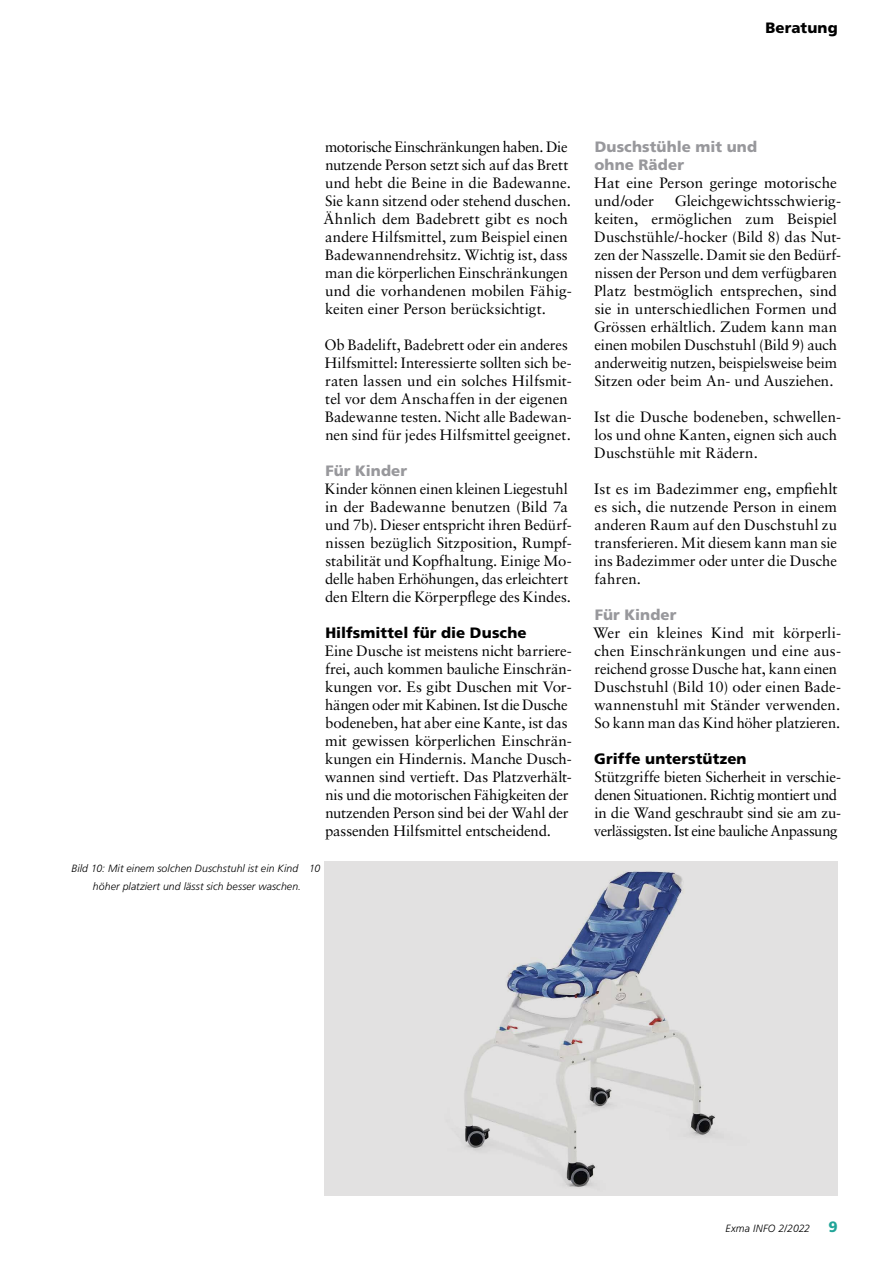
<style>
.page{position:relative;width:893px;height:1263px;background:#fff}
.page>*{position:absolute;margin:0;border:0;box-sizing:border-box;transform-origin:0 0}
.t1{font:15px/18px "Sabon LT Std";letter-spacing:-.005em;color:#000}
.t2{font:900 15px "Frutiger LT Std";letter-spacing:.005em;color:#000}
.t3{font:900 15px/18px "Frutiger LT Std";letter-spacing:.01em;color:#98989c}
.t4{font:italic 300 10.5px/18px "Frutiger LT Std";letter-spacing:.01em;color:#000;text-align:right}
.s1{font-weight:900;font-style:normal;font-size:15px;color:#21a498}
</style>
<div class="page">
<img style="left:325px;top:861px;width:513px;height:335px">
<p class="t2" style="left:765px;top:19px;width:74px">Beratung</p>
<p class="t1" style="left:323px;top:137px;width:250px">motorische Einschränkungen haben. Die nutzende Person setzt sich auf das Brett und hebt die Beine in die Badewanne.<br>Sie kann sitzend oder stehend duschen.<br>Ähnlich dem Badebrett gibt es noch andere Hilfsmittel, zum Beispiel einen Badewannendrehsitz. Wichtig ist, dass man die körperlichen Einschränkungen und die vorhandenen mobilen Fähig&shy;keiten einer Person berücksichtigt.</p>
<p class="t1" style="left:324px;top:335px;width:249px">Ob Badelift, Badebrett oder ein anderes Hilfsmittel: Interessierte sollten sich be&shy;raten lassen und ein solches Hilfsmit&shy;tel vor dem Anschaffen in der eigenen Badewanne testen. Nicht alle Badewan&shy;nen sind für jedes Hilfsmittel geeignet.</p>
<p class="t3" style="left:325px;top:461px;width:83px">Für Kinder</p>
<p class="t1" style="left:325px;top:479px;width:248px">Kinder können einen kleinen Liegestuhl in der Badewanne benutzen (Bild 7a und 7b). Dieser entspricht ihren Bedürf&shy;nissen bezüglich Sitzposition, Rumpf&shy;stabilität und Kopfhaltung. Einige Mo&shy;delle haben Erhöhungen, das erleichtert den Eltern die Körperpflege des Kindes.</p>
<p class="t2" style="left:325px;top:623px;width:203px">Hilfsmittel für die Dusche</p>
<p class="t1" style="left:325px;top:641px;width:249px">Eine Dusche ist meistens nicht barriere&shy;frei, auch kommen bauliche Einschrän&shy;kungen vor. Es gibt Duschen mit Vor&shy;hängen oder mit Kabinen. Ist die Dusche bodeneben, hat aber eine Kante, ist das mit gewissen körperlichen Einschrän&shy;kungen ein Hindernis. Manche Dusch&shy;wannen sind vertieft. Das Platzverhält&shy;nis und die motorischen Fähigkeiten der nutzenden Person sind bei der Wahl der passenden Hilfsmittel entscheidend.</p>
<p class="t4" style="left:71px;top:859px;width:231px">Bild 10: Mit einem solchen Duschstuhl ist ein Kind höher platziert und lässt sich besser waschen.</p>
<p class="t4" style="left:309px;top:859px;width:13px">10</p>
<p class="t3" style="left:594px;top:137px;width:164px">Duschstühle mit und ohne Räder</p>
<p class="t1" style="left:594px;top:173px;width:244px">Hat eine Person geringe motorische und/oder</p>
<p class="t1" style="left:594px;top:191px;width:249px;text-indent:81px">Gleichgewichtsschwierig&shy;keiten, ermöglichen zum Beispiel Duschstühle/-hocker (Bild 8) das Nut&shy;zen der Nasszelle. Damit sie den Bedürf&shy;nissen der Person und dem verfügbaren Platz bestmöglich entsprechen, sind sie in unterschiedlichen Formen und Grössen erhältlich. Zudem kann man einen mobilen Duschstuhl (Bild 9) auch anderweitig nutzen, beispielsweise beim Sitzen oder beim An- und Ausziehen.</p>
<p class="t1" style="left:594px;top:407px;width:247px">Ist die Dusche bodeneben, schwellen&shy;los und ohne Kanten, eignen sich auch<br>Duschstühle mit Rädern.</p>
<p class="t1" style="left:594px;top:479px;width:245px;text-align:justify">Ist es im Badezimmer eng, empfiehlt es sich, die nutzende Person in einem anderen Raum auf den Duschstuhl zu transferieren. Mit diesem kann man sie ins Badezimmer oder unter die Dusche fahren.</p>
<p class="t3" style="left:595px;top:605px;width:83px">Für Kinder</p>
<p class="t1" style="left:593px;top:623px;width:250px">Wer ein kleines Kind mit körperli&shy;chen Einschränkungen und eine aus&shy;reichend grosse Dusche hat, kann einen Duschstuhl (Bild 10) oder einen Bade&shy;wannenstuhl mit Ständer verwenden.<br>So kann man das Kind höher platzieren.</p>
<p class="t2" style="left:594px;top:749px;width:154px">Griffe unterstützen</p>
<p class="t1" style="left:594px;top:767px;width:249px">Stützgriffe bieten Sicherheit in verschie&shy;denen Situationen. Richtig montiert und in die Wand geschraubt sind sie am zu&shy;verlässigsten. Ist eine bauliche Anpassung</p>
<p class="t4" style="left:726px;top:1219px;width:114px">Exma INFO 2/2022 <span class="s1">9</span></p>
</div>
